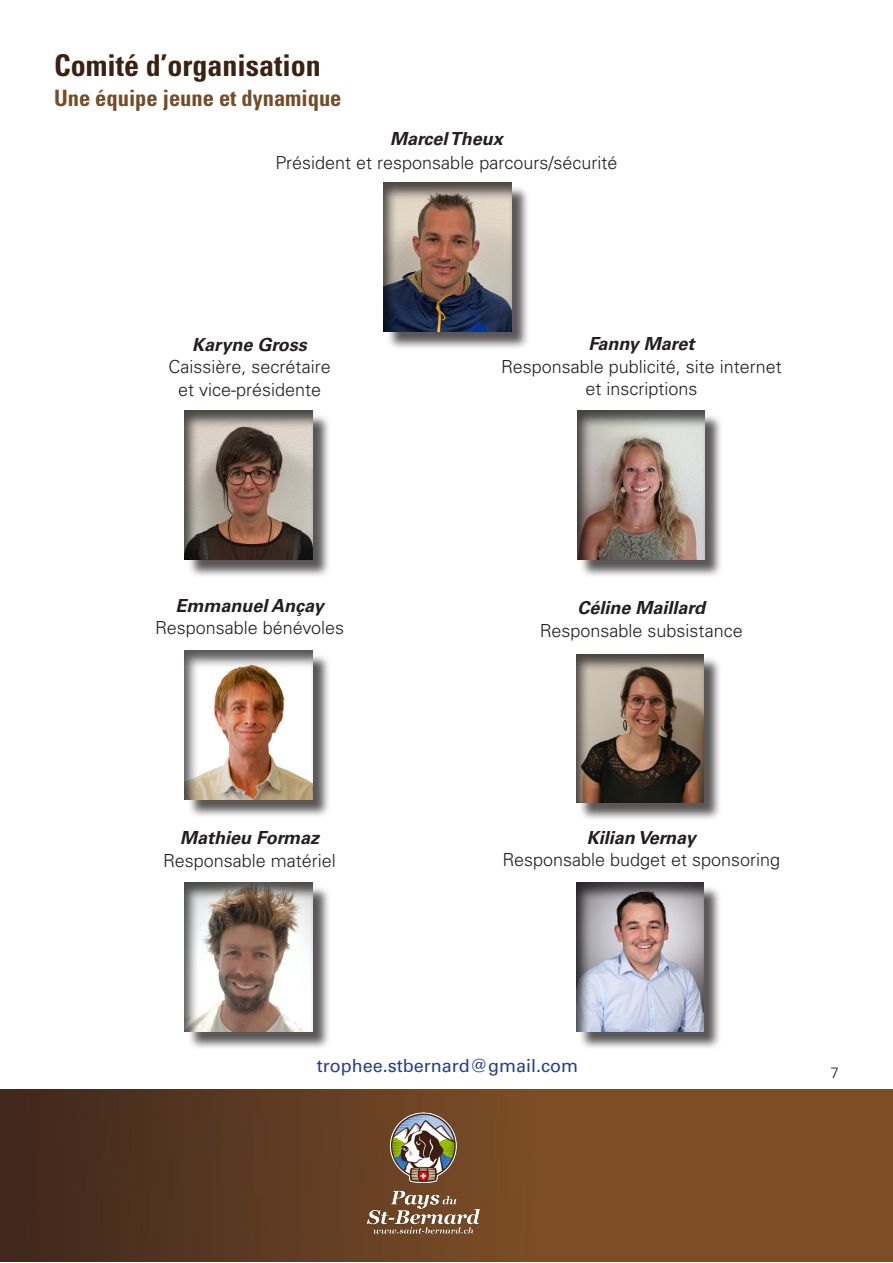
<style>
.page{position:relative;width:893px;height:1263px;background:#fff}
.page>*{position:absolute;margin:0;border:0;box-sizing:border-box;transform-origin:0 0}
.t1{font:700 condensed 30px "Univers LT Std";color:#3a2111}
.t2{font:700 condensed 22.5px "Univers LT Std";color:#744c27}
.t3{font:300 18px "Univers LT Std";color:#231f20}
.t4{font:italic 700 18px "Univers LT Std";color:#231f20}
.t5{font:18px "Univers LT Std";color:#253f8e}
.t6{font:300 15px "Univers LT Std";color:#231f20}
</style>
<div class="page">
<img style="left:0;top:1090px;width:893px;height:172px">
<img style="left:358px;top:1104px;width:130px;height:139px">
<div style="left:372px;top:170px;width:160px;height:182px;background:#231f20;opacity:.75"></div>
<div style="left:173px;top:638px;width:160px;height:182px;background:#231f20;opacity:.75"></div>
<div style="left:173px;top:398px;width:160px;height:181px;background:#231f20;opacity:.75"></div>
<div style="left:173px;top:870px;width:160px;height:181px;background:#231f20;opacity:.75"></div>
<div style="left:564px;top:641px;width:162px;height:182px;background:#231f20;opacity:.75"></div>
<div style="left:565px;top:398px;width:160px;height:181px;background:#231f20;opacity:.75"></div>
<div style="left:564px;top:870px;width:160px;height:181px;background:#231f20;opacity:.75"></div>
<p class="t1" style="left:54px;top:47px;width:268px">Comité d’organisation</p>
<p class="t2" style="left:54px;top:84px;width:289px">Une équipe jeune et dynamique</p>
<p class="t4" style="left:390px;top:128px;width:114px">Marcel Theux</p>
<p class="t3" style="left:276px;top:151px;width:343px">Président et responsable parcours/sécurité</p>
<p class="t4" style="left:192px;top:334px;width:116px">Karyne Gross</p>
<p class="t3" style="left:168px;top:356px;width:164px">Caissière, secrétaire</p>
<p class="t3" style="left:178px;top:378px;width:145px">et vice-présidente</p>
<p class="t4" style="left:588px;top:333px;width:108px">Fanny Maret</p>
<p class="t3" style="left:501px;top:355px;width:282px">Responsable publicité, site internet</p>
<p class="t3" style="left:585px;top:378px;width:114px">et inscriptions</p>
<p class="t4" style="left:175px;top:595px;width:150px">Emmanuel Ançay</p>
<p class="t3" style="left:155px;top:617px;width:191px">Responsable bénévoles</p>
<p class="t4" style="left:577px;top:597px;width:129px">Céline Maillard</p>
<p class="t3" style="left:540px;top:619px;width:205px">Responsable subsistance</p>
<p class="t4" style="left:180px;top:827px;width:140px">Mathieu Formaz</p>
<p class="t3" style="left:163px;top:849px;width:174px">Responsable matériel</p>
<p class="t4" style="left:587px;top:827px;width:111px">Kilian Vernay</p>
<p class="t3" style="left:502px;top:849px;width:279px">Responsable budget et sponsoring</p>
<p class="t5" style="left:317px;top:1055px;width:263px">trophee.stbernard@gmail.com</p>
<p class="t6" style="left:831px;top:1064px;width:10px">7</p>
</div>
